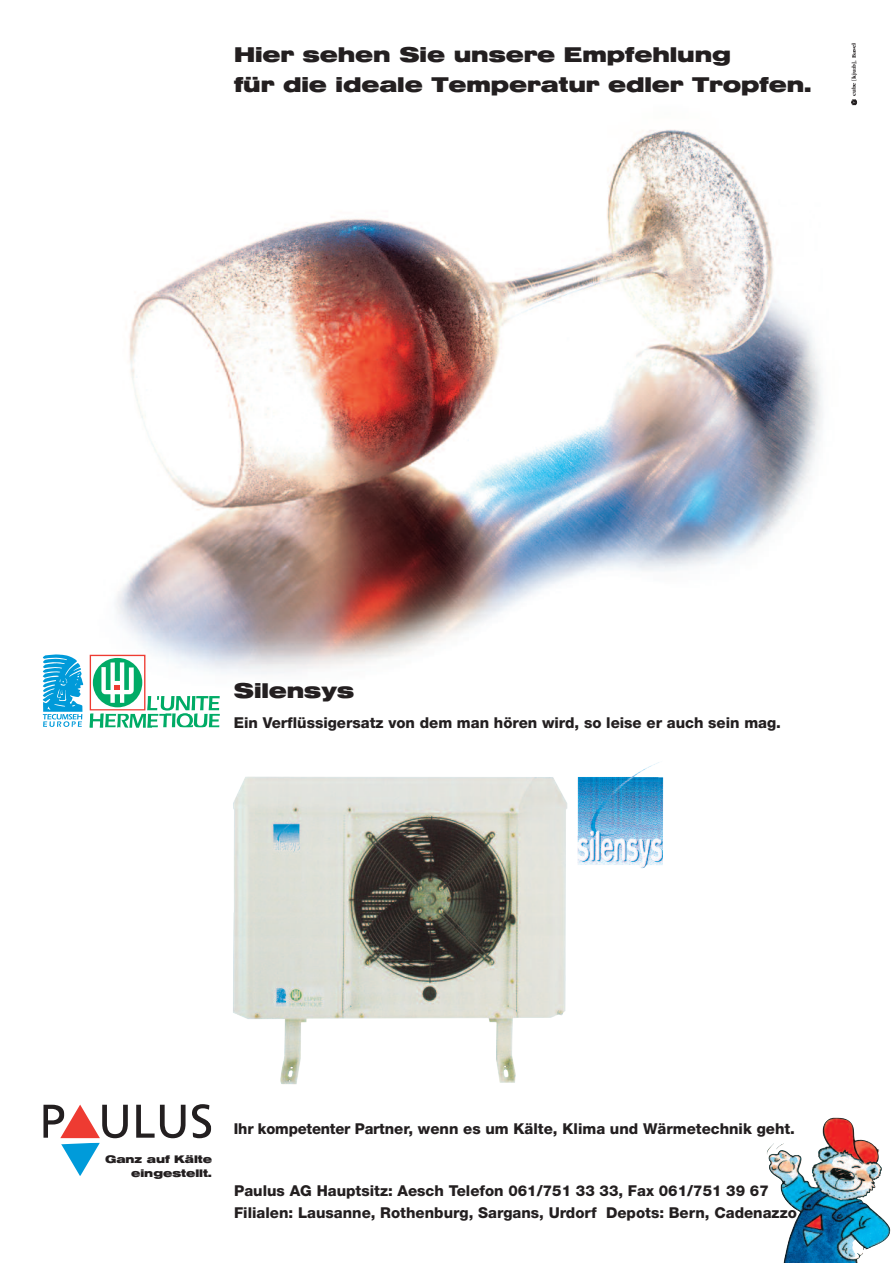
<style>
.page{position:relative;width:893px;height:1263px;background:#fff}
.page>*{position:absolute;margin:0;border:0;box-sizing:border-box;transform-origin:0 0}
.t1{font:700 21px/30px "Helvetica Extended BQ";color:#231f20}
.t2{font:800 15px/22.5px "Helvetica Neue";color:#231f20}
.t3{font:700 10.8px/14px "Helvetica Extended BQ";color:#231f20;text-align:right}
.t4{font:700 6.3px "Garamond";color:#231f20}
</style>
<div class="page">
<img style="left:83px;top:129px;width:740px;height:556px">
<div style="left:93px;top:658px;width:49px;height:49px;background:#00ab66;border-radius:50%"></div>
<div style="left:90px;top:655px;width:55px;height:55px;border:1px solid #ee3b32"></div>
<svg style="left:89px;top:662px;width:131px;height:66px"></svg>
<svg style="left:43px;top:654px;width:40px;height:73px"></svg>
<svg style="left:43px;top:1104px;width:85px;height:72px"></svg>
<svg style="left:136px;top:1105px;width:50px;height:33px"></svg>
<svg style="left:192px;top:1104px;width:19px;height:34px"></svg>
<img style="left:767px;top:1118px;width:123px;height:145px">
<svg style="left:851px;top:99px;width:6px;height:6px"></svg>
<img style="left:233px;top:776px;width:334px;height:308px">
<img style="left:577px;top:762px;width:87px;height:106px">
<h1 class="t1" style="left:234px;top:40px;width:579px">Hier sehen Sie unsere Empfehlung<br>für die ideale Temperatur edler Tropfen.</h1>
<p class="t4" style="left:850px;top:96px;width:55px;rotate:-90deg">cube [kju:b], Basel</p>
<h1 class="t1" style="left:234px;top:675px;width:122px">Silensys</h1>
<p class="t2" style="left:234px;top:712px;width:549px">Ein Verflüssigersatz von dem man hören wird, so leise er auch sein mag.</p>
<p class="t3" style="left:105px;top:1152px;width:109px">Ganz auf Kälte eingestellt.</p>
<p class="t2" style="left:234px;top:1119px;width:563px">Ihr kompetenter Partner, wenn es um Kälte, Klima und Wärmetechnik geht.</p>
<p class="t2" style="left:234px;top:1180px;width:564px">Paulus AG Hauptsitz: Aesch Telefon 061/751 33 33, Fax 061/751 39 67<br>Filialen: Lausanne, Rothenburg, Sargans, Urdorf Depots: Bern, Cadenazzo</p>
</div>
